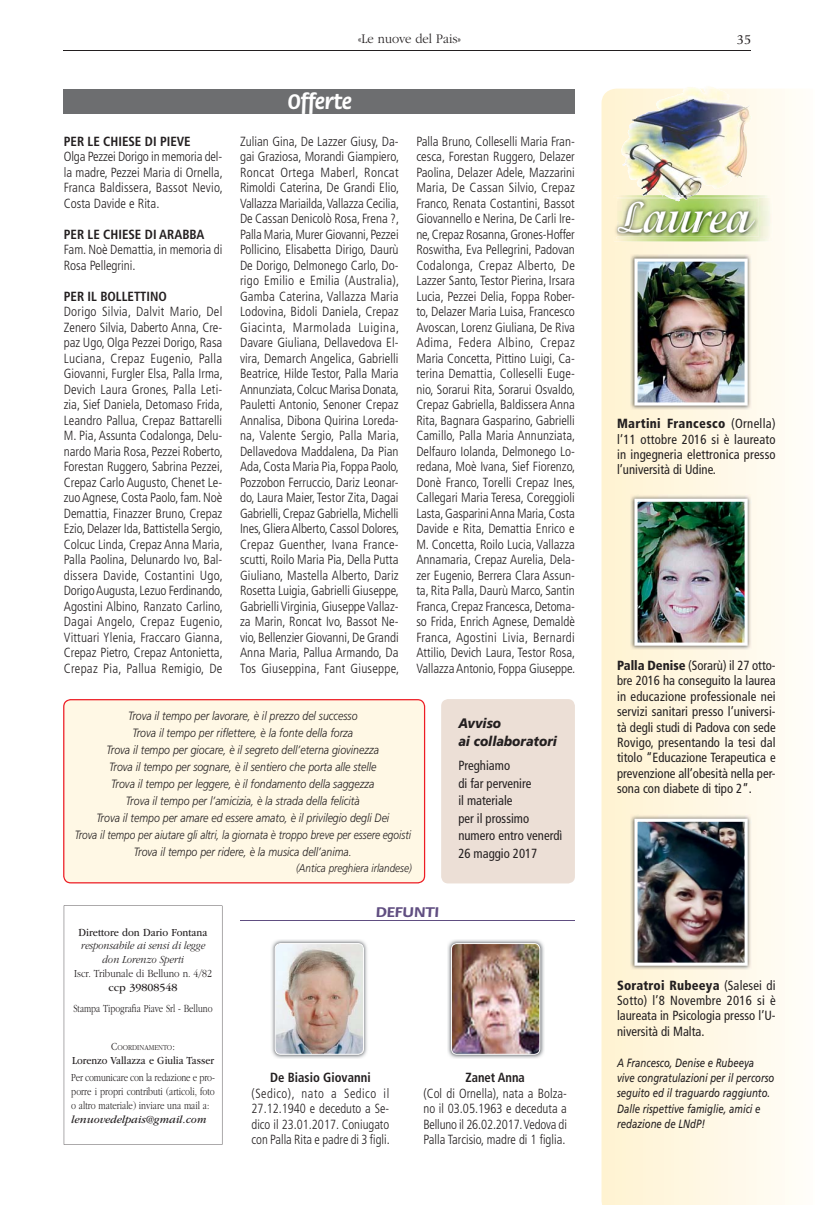
<style>
.page{position:relative;width:815px;height:1205px;background:#fff}
.page>*{position:absolute;margin:0;border:0;box-sizing:border-box;transform-origin:0 0}
.t1{font:700 47.5px "Isadora Std";color:#fff;scale:.94 1}
.t2{font:700 22.5px "Flora Std";color:#fff;scale:.92 1}
.t3{font:700 15px "Flora Std";color:#604e81;scale:1.15 1}
.t4{font:italic 900 13.75px/17.5px "Frutiger LT Std";color:#231f20;scale:.9 1}
.t5{font:300 13.75px "ITC Garamond Std";color:#231f20;scale:.92 1}
.t6{font:13.75px "Giovanni Std";color:#231f20;scale:.94 1}
.t7{font:300 condensed 13.25px/15.5px "Frutiger LT Std";color:#231f20;text-align:justify}
.t8{font:condensed 13.25px/15.4px "Frutiger LT Std";color:#231f20;text-align:justify;scale:.96 1}
.t9{font:300 condensed 13.25px/15.5px "Frutiger LT Std";color:#231f20;text-align:justify;scale:.96 1}
.t10{font:300 condensed 13.25px/15.5px "Frutiger LT Std";color:#231f20;text-align:justify;scale:.95 1}
.t11{font:700 condensed 13.25px "Frutiger LT Std";color:#231f20}
.t12{font:700 condensed 13.25px "Frutiger LT Std";color:#231f20;scale:.96 1}
.t13{font:700 condensed 13.25px "Frutiger LT Std";color:#231f20;scale:.95 1}
.t14{font:italic 300 12px/16.9px "Frutiger LT Std";color:#231f20;text-align:center;scale:.88 1}
.t15{font:italic 12px/15.4px "Frutiger LT Std";color:#231f20;scale:.8 1}
.t16{font:300 11.25px/13.8px "ITC Garamond Std";color:#231f20;text-align:justify;scale:.78 1}
.t17{font:italic 300 11.25px/13.8px "ITC Garamond Std";color:#231f20;text-align:center;scale:.9 1}
.t18{font:300 11.25px "ITC Garamond Std";color:#231f20;scale:.77 1}
.t19{font:300 11.25px "ITC Garamond Std";color:#231f20;scale:.86 1}
.t20{font:11.25px "ITC Garamond Std";color:#231f20;scale:.88 1}
.t21{font:italic 300 11.25px "Frutiger LT Std";color:#231f20;scale:.88 1}
.t22{font:11.25px "ITC Garamond Std";color:#231f20;scale:.9 1}
.t23{font:italic 11.25px "ITC Garamond Std";color:#231f20}
.t24{font:11.25px "ITC Garamond Std";color:#231f20}
.t25{font:300 7.88px "ITC Garamond Std";color:#231f20;scale:.88 1}
.s1{font-size:11.25px}
.s2{font-weight:900}
</style>
<div class="page">
<hr style="left:64px;top:50px;width:687px;height:1px;background:#231f20">
<svg style="left:601px;top:89px;width:188px;height:1116px"></svg>
<img style="left:614px;top:195px;width:158px;height:46px">
<img style="left:616px;top:199px;width:143px;height:37px">
<img style="left:614px;top:199px;width:2px;height:37px">
<img style="left:618px;top:202px;width:137px;height:31px">
<img style="left:631px;top:255px;width:120px;height:154px">
<img style="left:634px;top:258px;width:114px;height:147px">
<img style="left:631px;top:495px;width:120px;height:154px">
<img style="left:634px;top:499px;width:114px;height:147px">
<img style="left:631px;top:815px;width:120px;height:154px">
<img style="left:634px;top:819px;width:114px;height:147px">
<img style="left:621px;top:89px;width:122px;height:106px">
<img style="left:642px;top:195px;width:52px;height:3px">
<img style="left:671px;top:199px;width:16px;height:3px">
<svg style="left:662px;top:195px;width:26px;height:4px"></svg>
<img style="left:447px;top:940px;width:97px;height:118px">
<img style="left:451px;top:943px;width:89px;height:112px">
<div style="left:64px;top:89px;width:511px;height:25px;background:#6d6e70"></div>
<svg style="left:64px;top:905px;width:158px;height:239px"></svg>
<hr style="left:240px;top:920px;width:335px;height:1px;background:#604e81">
<div style="left:441px;top:699px;width:134px;height:184px;background:#ecdfd6;border-radius:7px"></div>
<div style="left:63px;top:699px;width:362px;height:184px;background:#fff8e5"></div>
<img style="left:271px;top:940px;width:96px;height:118px">
<img style="left:275px;top:943px;width:89px;height:112px">
<p class="t5" style="left:358px;top:34px;width:113px">«Le nuove del Pais»</p>
<p class="t6" style="left:737px;top:34px;width:17px">35</p>
<p class="t11" style="left:64px;top:135px;width:129px">PER LE CHIESE DI PIEVE</p>
<p class="t7" style="left:64px;top:150px;width:161px">Olga Pezzei Dorigo in memoria del&shy;la madre, Pezzei Maria di Ornella, Franca Baldissera, Bassot Nevio, Costa Davide e Rita.</p>
<p class="t11" style="left:64px;top:228px;width:142px">PER LE CHIESE DI ARABBA</p>
<p class="t7" style="left:64px;top:243px;width:160px">Fam. Noè Demattia, in memoria di<br>Rosa Pellegrini.</p>
<p class="t11" style="left:64px;top:290px;width:105px">PER IL BOLLETTINO</p>
<p class="t7" style="left:64px;top:305px;width:161px">Dorigo Silvia, Dalvit Mario, Del Zenero Silvia, Daberto Anna, Cre&shy;paz Ugo, Olga Pezzei Dorigo, Rasa Luciana, Crepaz Eugenio, Palla Giovanni, Furgler Elsa, Palla Irma, Devich Laura Grones, Palla Leti&shy;zia, Sief Daniela, Detomaso Frida, Leandro Pallua, Crepaz Battarelli M. Pia, Assunta Codalonga, Delu&shy;nardo Maria Rosa, Pezzei Roberto, Forestan Ruggero, Sabrina Pezzei, Crepaz Carlo Augusto, Chenet Le&shy;zuo Agnese, Costa Paolo, fam. Noè Demattia, Finazzer Bruno, Crepaz Ezio, Delazer Ida, Battistella Sergio, Colcuc Linda, Crepaz Anna Maria, Palla Paolina, Delunardo Ivo, Bal&shy;dissera Davide, Costantini Ugo, Dorigo Augusta, Lezuo Ferdinando, Agostini Albino, Ranzato Carlino, Dagai Angelo, Crepaz Eugenio, Vittuari Ylenia, Fraccaro Gianna, Crepaz Pietro, Crepaz Antonietta, Crepaz Pia, Pallua Remigio, De</p>
<h2 class="t2" style="left:288px;top:92px;width:71px">Offerte</h2>
<p class="t7" style="left:240px;top:134px;width:161px">Zulian Gina, De Lazzer Giusy, Da&shy;gai Graziosa, Morandi Giampiero, Roncat Ortega Maberl, Roncat Rimoldi Caterina, De Grandi Elio, Vallazza Mariailda, Vallazza Cecilia, De Cassan Denicolò Rosa, Frena ?, Palla Maria, Murer Giovanni, Pezzei Pollicino, Elisabetta Dirigo, Daurù De Dorigo, Delmonego Carlo, Do&shy;rigo Emilio e Emilia (Australia), Gamba Caterina, Vallazza Maria Lodovina, Bidoli Daniela, Crepaz Giacinta, Marmolada Luigina, Davare Giuliana, Dellavedova El&shy;vira, Demarch Angelica, Gabrielli Beatrice, Hilde Testor, Palla Maria Annunziata, Colcuc Marisa Donata, Pauletti Antonio, Senoner Crepaz Annalisa, Dibona Quirina Loreda&shy;na, Valente Sergio, Palla Maria, Dellavedova Maddalena, Da Pian Ada, Costa Maria Pia, Foppa Paolo, Pozzobon Ferruccio, Dariz Leonar&shy;do, Laura Maier, Testor Zita, Dagai Gabrielli, Crepaz Gabriella, Michelli Ines, Gliera Alberto, Cassol Dolores, Crepaz Guenther, Ivana France&shy;scutti, Roilo Maria Pia, Della Putta Giuliano, Mastella Alberto, Dariz Rosetta Luigia, Gabrielli Giuseppe, Gabrielli Virginia, Giuseppe Vallaz&shy;za Marin, Roncat Ivo, Bassot Ne&shy;vio, Bellenzier Giovanni, De Grandi Anna Maria, Pallua Armando, Da Tos Giuseppina, Fant Giuseppe,</p>
<p class="t7" style="left:416px;top:134px;width:161px">Palla Bruno, Colleselli Maria Fran&shy;cesca, Forestan Ruggero, Delazer Paolina, Delazer Adele, Mazzarini Maria, De Cassan Silvio, Crepaz Franco, Renata Costantini, Bassot Giovannello e Nerina, De Carli Ire&shy;ne, Crepaz Rosanna, Grones-Hoffer Roswitha, Eva Pellegrini, Padovan Codalonga, Crepaz Alberto, De Lazzer Santo, Testor Pierina, Irsara Lucia, Pezzei Delia, Foppa Rober&shy;to, Delazer Maria Luisa, Francesco Avoscan, Lorenz Giuliana, De Riva Adima, Federa Albino, Crepaz Maria Concetta, Pittino Luigi, Ca&shy;terina Demattia, Colleselli Euge&shy;nio, Sorarui Rita, Sorarui Osvaldo, Crepaz Gabriella, Baldissera Anna Rita, Bagnara Gasparino, Gabrielli Camillo, Palla Maria Annunziata, Delfauro Iolanda, Delmonego Lo&shy;redana, Moè Ivana, Sief Fiorenzo, Donè Franco, Torelli Crepaz Ines, Callegari Maria Teresa, Coreggioli Lasta, Gasparini Anna Maria, Costa Davide e Rita, Demattia Enrico e M. Concetta, Roilo Lucia, Vallazza Annamaria, Crepaz Aurelia, Dela&shy;zer Eugenio, Berrera Clara Assun&shy;ta, Rita Palla, Daurù Marco, Santin Franca, Crepaz Francesca, Detoma&shy;so Frida, Enrich Agnese, Demaldè Franca, Agostini Livia, Bernardi Attilio, Devich Laura, Testor Rosa, Vallazza Antonio, Foppa Giuseppe.</p>
<p class="t14" style="left:75px;top:708px;width:384px">Trova il tempo per lavorare, è il prezzo del successo<br>Trova il tempo per riflettere, è la fonte della forza<br>Trova il tempo per giocare, è il segreto dell’eterna giovinezza<br>Trova il tempo per sognare, è il sentiero che porta alle stelle<br>Trova il tempo per leggere, è il fondamento della saggezza<br>Trova il tempo per l’amicizia, è la strada della felicità<br>Trova il tempo per amare ed essere amato, è il privilegio degli Dei<br>Trova il tempo per aiutare gli altri, la giornata è troppo breve per essere egoisti Trova il tempo per ridere, è la musica dell’anima.</p>
<p class="t21" style="left:296px;top:862px;width:133px">(Antica preghiera irlandese)</p>
<p class="t3" style="left:376px;top:905px;width:57px">DEFUNTI</p>
<p class="t4" style="left:458px;top:715px;width:111px">Avviso<br>ai collaboratori</p>
<p class="t8" style="left:458px;top:758px;width:110px;line-height:17.5px;text-align:left">Preghiamo<br>di far pervenire<br>il materiale<br>per il prossimo numero entro venerdì<br>26 maggio 2017</p>
<p class="t22" style="left:79px;top:927px;width:145px">Direttore don Dario Fontana</p>
<p class="t17" style="left:81px;top:940px;width:140px">responsabile ai sensi di legge don Lorenzo Sperti</p>
<p class="t19" style="left:74px;top:969px;width:162px">Iscr. Tribunale di Belluno n. 4/82</p>
<p class="t24" style="left:109px;top:982px;width:70px">ccp 39808548</p>
<p class="t18" style="left:73px;top:1003px;width:182px">Stampa Tipografia Piave Srl - Belluno</p>
<p class="t25" style="left:111px;top:1044px;width:74px"><span class="s1">C</span>OORDINAMENTO<span class="s1">:</span></p>
<p class="t20" style="left:72px;top:1056px;width:163px">Lorenzo Vallazza e Giulia Tasser</p>
<p class="t16" style="left:71px;top:1072px;width:186px">Per comunicare con la redazione e pro&shy;porre i propri contributi (articoli, foto o altro materiale) inviare una mail a:</p>
<p class="t23" style="left:71px;top:1114px;width:137px">lenuovedelpais@gmail.com</p>
<p class="t12" style="left:270px;top:1071px;width:106px">De Biasio Giovanni</p>
<p class="t10" style="left:252px;top:1086px;width:147px">(Sedico), nato a Sedico il 27.12.1940 e deceduto a Se&shy;dico il 23.01.2017. Coniugato con Palla Rita e padre di 3 figli.</p>
<p class="t13" style="left:465px;top:1071px;width:64px">Zanet Anna</p>
<p class="t9" style="left:423px;top:1086px;width:151px">(Col di Ornella), nata a Bolza&shy;no il 03.05.1963 e deceduta a Belluno il 26.02.2017. Vedova di Palla Tarcisio, madre di 1 figlia.</p>
<h1 class="t1" style="left:620px;top:198px;width:140px">Laurea</h1>
<p class="t8" style="left:617px;top:416px;width:167px"><span class="s2">Martini Francesco</span> (Ornella) l’11 ottobre 2016 si è laureato in ingegneria elettronica presso l’università di Udine.</p>
<p class="t8" style="left:617px;top:658px;width:167px"><span class="s2">Palla Denise</span> (Sorarù) il 27 otto&shy;bre 2016 ha conseguito la laurea in educazione professionale nei servizi sanitari presso l’universi&shy;tà degli studi di Padova con sede Rovigo, presentando la tesi dal titolo “Educazione Terapeutica e prevenzione all’obesità nella per&shy;sona con diabete di tipo 2”.</p>
<p class="t8" style="left:617px;top:978px;width:167px"><span class="s2">Soratroi Rubeeya</span> (Salesei di Sotto) l’8 Novembre 2016 si è laureata in Psicologia presso l’U&shy;niversità di Malta.</p>
<p class="t15" style="left:617px;top:1055px;width:198px">A Francesco, Denise e Rubeeya vive congratulazioni per il percorso seguito ed il traguardo raggiunto.<br>Dalle rispettive famiglie, amici e redazione de LNdP!</p>
</div>
